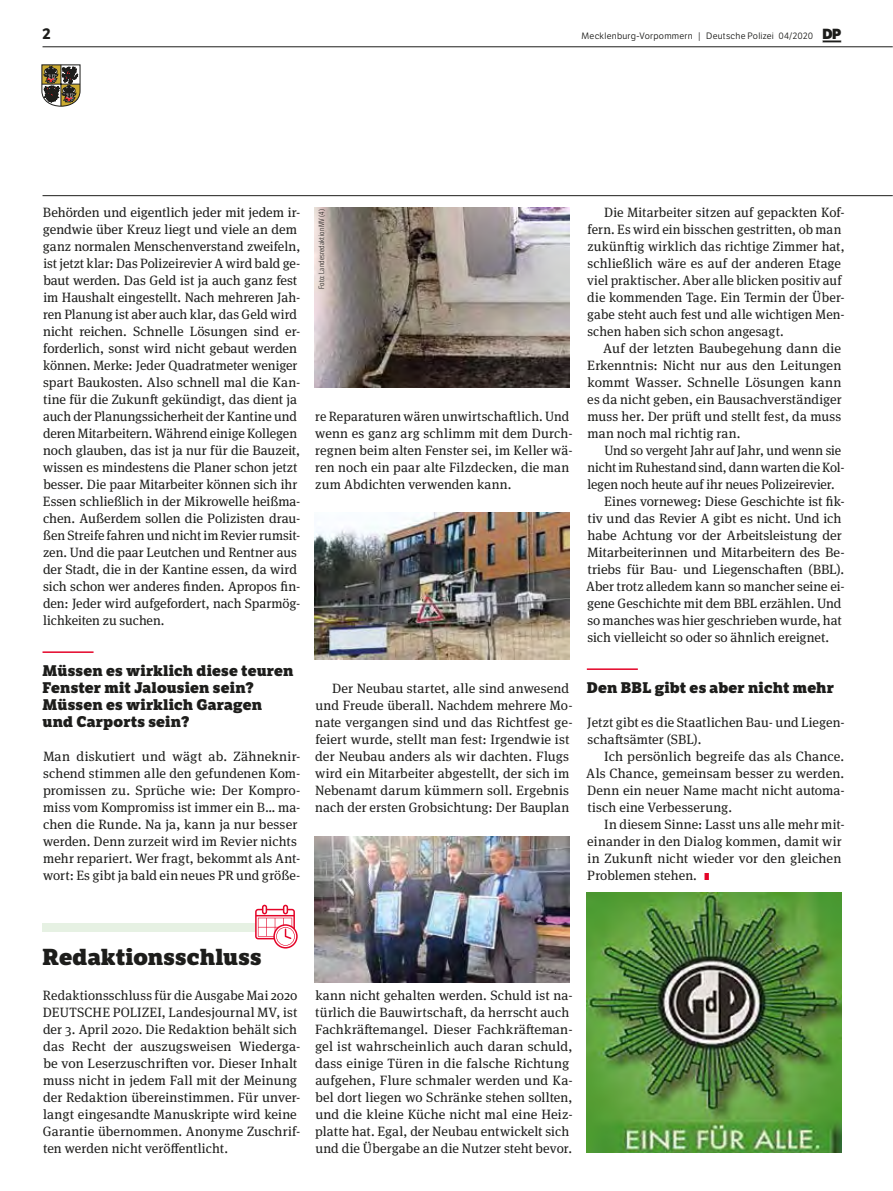
<style>
.page{position:relative;width:893px;height:1191px;background:#fff}
.page>*{position:absolute;margin:0;border:0;box-sizing:border-box;transform-origin:0 0}
.t1{font:800 22.5px "LFT Etica Sheriff";letter-spacing:.005em;color:#1d1d1b}
.t2{font:800 15px/17px "LFT Etica Sheriff";letter-spacing:.015em;color:#1d1d1b}
.t3{font:700 15px "LFT Etica";color:#1d1d1b}
.t4{font:13.5px/17px "Meta Serif Pro";letter-spacing:.005em;color:#1d1d1b}
.t5{font:13.5px "Meta Serif Pro";letter-spacing:-.015em;color:#1d1d1b}
.t6{font:9px "LFT Etica Bk";letter-spacing:.025em;color:#1d1d1b}
.t7{font:300 7.5px "LFT Etica Condensed";letter-spacing:.025em;color:#1d1d1b}
.s1{font-size:9.3px}
.s2{font-family:"LFT Etica XB";font-size:14.25px}
.s3{font-family:"LFT Etica XB";font-size:9.75px;color:#e40428}
</style>
<div class="page">
<hr style="left:43px;top:195px;width:850px;height:1px;background:#1d1d1b">
<hr style="left:43px;top:47px;width:850px;height:1px;background:#1d1d1b">
<svg style="left:822px;top:40px;width:19px;height:2px"></svg>
<svg style="left:42px;top:65px;width:38px;height:41px;background:#776c55"></svg>
<hr style="left:43px;top:651px;width:51px;height:2px;background:#e40428">
<hr style="left:587px;top:668px;width:51px;height:2px;background:#e40428">
<img style="left:315px;top:207px;width:255px;height:180px">
<div style="left:43px;top:922px;width:224px;height:9px;background:#e6f1e3"></div>
<svg style="left:255px;top:904px;width:43px;height:44px"></svg>
<img style="left:315px;top:512px;width:255px;height:147px">
<img style="left:315px;top:836px;width:255px;height:146px">
<img style="left:587px;top:893px;width:255px;height:259px">
<p class="t3" style="left:43px;top:25px;width:10px">2</p>
<p class="t6" style="left:581px;top:31px;width:261px">Mecklenburg-Vorpommern <span class="s1">|</span> Deutsche Polizei 04/2020 <span class="s2">DP</span></p>
<p class="t4" style="left:43px;top:203px;width:259px">Behörden und eigentlich jeder mit jedem ir&shy;gendwie über Kreuz liegt und viele an dem ganz normalen Menschenverstand zweifeln, ist jetzt klar: Das Polizeirevier A wird bald ge&shy;baut werden. Das Geld ist ja auch ganz fest im Haushalt eingestellt. Nach mehreren Jah&shy;ren Planung ist aber auch klar, das Geld wird nicht reichen. Schnelle Lösungen sind er&shy;forderlich, sonst wird nicht gebaut werden können. Merke: Jeder Quadratmeter weniger spart Baukosten. Also schnell mal die Kan&shy;tine für die Zukunft gekündigt, das dient ja auch der Planungssicherheit der Kantine und deren Mitarbeitern. Während einige Kollegen noch glauben, das ist ja nur für die Bauzeit, wissen es mindestens die Planer schon jetzt besser. Die paar Mitarbeiter können sich ihr Essen schließlich in der Mikrowelle heißma&shy;chen. Außerdem sollen die Polizisten drau&shy;ßen Streife fahren und nicht im Revier rumsit&shy;zen. Und die paar Leutchen und Rentner aus der Stadt, die in der Kantine essen, da wird sich schon wer anderes finden. Apropos fin&shy;den: Jeder wird aufgefordert, nach Sparmög&shy;lichkeiten zu suchen.</p>
<p class="t2" style="left:43px;top:662px;width:253px">Müssen es wirklich diese teuren<br>Fenster mit Jalousien sein?<br>Müssen es wirklich Garagen und Carports sein?</p>
<p class="t4" style="left:43px;top:747px;width:259px">Man diskutiert und wägt ab. Zähneknir&shy;schend stimmen alle den gefundenen Kom&shy;promissen zu. Sprüche wie: Der Kompro&shy;miss vom Kompromiss ist immer ein B… ma&shy;chen die Runde. Na ja, kann ja nur besser werden. Denn zurzeit wird im Revier nichts mehr repariert. Wer fragt, bekommt als Ant&shy;wort: Es gibt ja bald ein neues PR und größe-</p>
<p class="t7" style="left:317px;top:289px;width:81px;rotate:-90deg">Foto: Landesredaktion MV (4)</p>
<p class="t4" style="left:315px;top:407px;width:259px">re Reparaturen wären unwirtschaftlich. Und wenn es ganz arg schlimm mit dem Durch&shy;regnen beim alten Fenster sei, im Keller wä&shy;ren noch ein paar alte Filzdecken, die man zum Abdichten verwenden kann.</p>
<p class="t4" style="left:315px;top:679px;width:259px;text-indent:17px">Der Neubau startet, alle sind anwesend und Freude überall. Nachdem mehrere Mo&shy;nate vergangen sind und das Richtfest ge&shy;feiert wurde, stellt man fest: Irgendwie ist der Neubau anders als wir dachten. Flugs wird ein Mitarbeiter abgestellt, der sich im Nebenamt darum kümmern soll. Ergebnis nach der ersten Grobsichtung: Der Bauplan</p>
<p class="t4" style="left:587px;top:203px;width:259px;text-indent:17px">Die Mitarbeiter sitzen auf gepackten Kof&shy;fern. Es wird ein bisschen gestritten, ob man zukünftig wirklich das richtige Zimmer hat, schließlich wäre es auf der anderen Etage viel praktischer. Aber alle blicken positiv auf die kommenden Tage. Ein Termin der Über&shy;gabe steht auch fest und alle wichtigen Men&shy;schen haben sich schon angesagt.</p>
<p class="t4" style="left:587px;top:339px;width:256px;text-align:justify;text-indent:16px">Auf der letzten Baubegehung dann die Erkenntnis: Nicht nur aus den Leitungen kommt Wasser. Schnelle Lösungen kann es da nicht geben, ein Bausachverständiger muss her. Der prüft und stellt fest, da muss man noch mal richtig ran.</p>
<p class="t5" style="left:604px;top:440px;width:238px">Und so vergeht Jahr auf Jahr, und wenn sie</p>
<p class="t4" style="left:587px;top:458px;width:259px">nicht im Ruhestand sind, dann warten die Kol-</p>
<p class="t4" style="left:587px;top:475px;width:249px">legen noch heute auf ihr neues Polizeirevier.</p>
<p class="t4" style="left:604px;top:492px;width:242px">Eines vorneweg: Diese Geschichte ist fik-</p>
<p class="t4" style="left:587px;top:509px;width:256px">tiv und das Revier A gibt es nicht. Und ich</p>
<p class="t4" style="left:587px;top:526px;width:256px">habe Achtung vor der Arbeitsleistung der</p>
<p class="t4" style="left:588px;top:543px;width:259px">Mitarbeiterinnen und Mitarbeitern des Be-</p>
<p class="t4" style="left:587px;top:560px;width:258px">triebs für Bau- und Liegenschaften (BBL).</p>
<p class="t4" style="left:586px;top:577px;width:260px">Aber trotz alledem kann so mancher seine ei-</p>
<p class="t4" style="left:587px;top:594px;width:256px">gene Geschichte mit dem BBL erzählen. Und</p>
<p class="t4" style="left:587px;top:611px;width:256px">so manches was hier geschrieben wurde, hat</p>
<p class="t4" style="left:587px;top:628px;width:243px">sich vielleicht so oder so ähnlich ereignet.</p>
<p class="t2" style="left:587px;top:679px;width:249px">Den BBL gibt es aber nicht mehr</p>
<p class="t4" style="left:587px;top:713px;width:259px">Jetzt gibt es die Staatlichen Bau- und Liegen&shy;schaftsämter (SBL).</p>
<p class="t4" style="left:586px;top:747px;width:260px;text-align:justify;text-indent:18px">Ich persönlich begreife das als Chance.<br>Als Chance, gemeinsam besser zu werden.<br>Denn ein neuer Name macht nicht automa&shy;tisch eine Verbesserung.</p>
<p class="t4" style="left:587px;top:815px;width:259px;text-indent:17px">In diesem Sinne: Lasst uns alle mehr mit&shy;einander in den Dialog kommen, damit wir in Zukunft nicht wieder vor den gleichen Problemen stehen. <span class="s3">I</span></p>
<h1 class="t1" style="left:43px;top:942px;width:220px">Redaktionsschluss</h1>
<p class="t4" style="left:43px;top:985px;width:259px">Redaktionsschluss für die Ausgabe Mai 2020<br>DEUTSCHE POLIZEI, Landesjournal MV, ist der 3. April 2020. Die Redaktion behält sich das Recht der auszugsweisen Wiederga&shy;be von Leserzuschriften vor. Dieser Inhalt muss nicht in jedem Fall mit der Meinung der Redaktion übereinstimmen. Für unver&shy;langt eingesandte Manuskripte wird keine Garantie übernommen. Anonyme Zuschrif&shy;ten werden nicht veröffentlicht.</p>
<p class="t4" style="left:315px;top:985px;width:259px">kann nicht gehalten werden. Schuld ist na&shy;türlich die Bauwirtschaft, da herrscht auch Fachkräftemangel. Dieser Fachkräfteman&shy;gel ist wahrscheinlich auch daran schuld, dass einige Türen in die falsche Richtung aufgehen, Flure schmaler werden und Ka&shy;bel dort liegen wo Schränke stehen sollten, und die kleine Küche nicht mal eine Heiz&shy;platte hat. Egal, der Neubau entwickelt sich und die Übergabe an die Nutzer steht bevor.</p>
</div>
